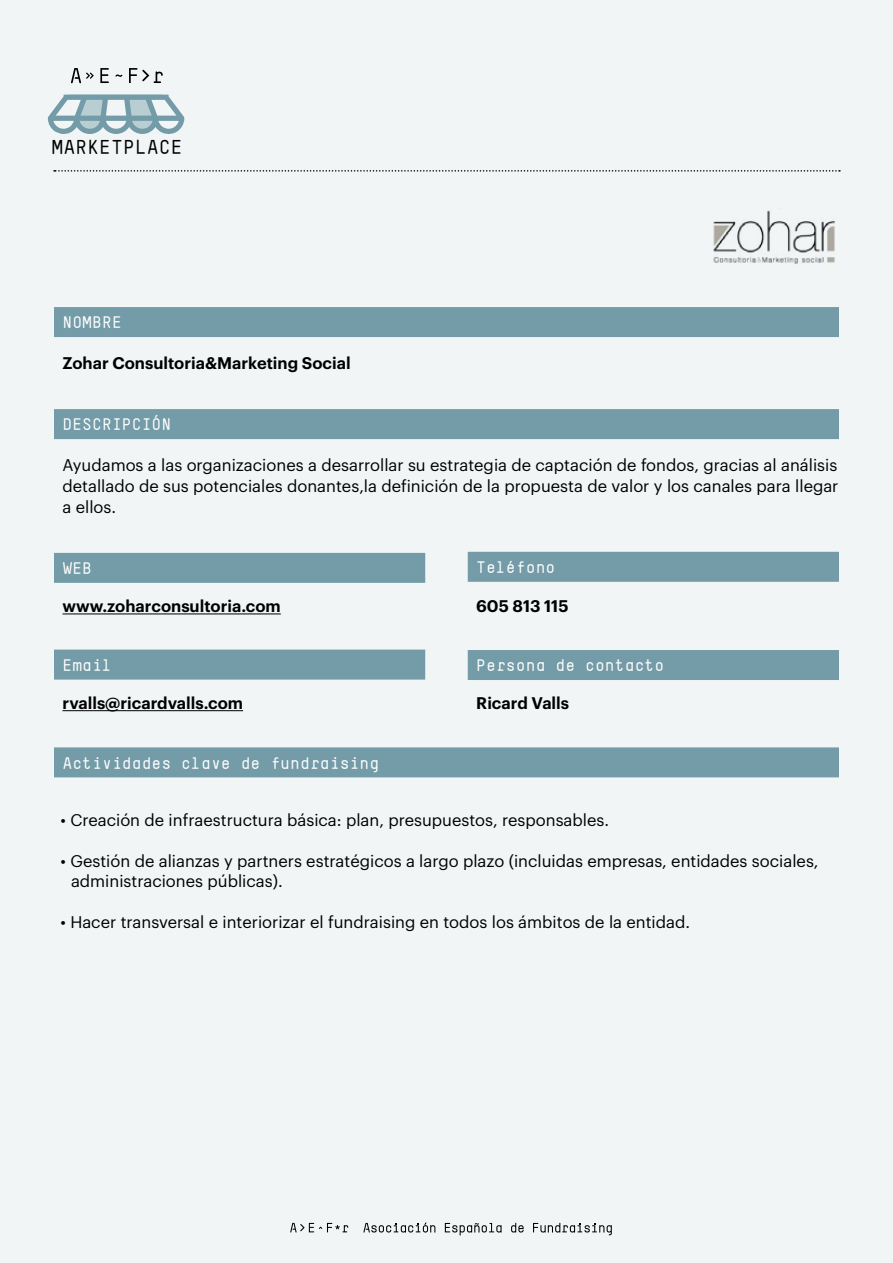
<style>
.page{position:relative;width:893px;height:1263px;background:#f1f5f6}
.page>*{position:absolute;margin:0;border:0;box-sizing:border-box;transform-origin:0 0}
.t1{font:700 19.95px "T Star Mono Round";color:#000}
.t2{font:16.5px/21px "Graphik";color:#000;text-align:justify}
.t3{font:600 16.5px "Graphik";color:#000}
.t4{font:700 16.5px "T Star Mono Round";color:#fff}
</style>
<div class="page">
<div style="left:54px;top:307px;width:785px;height:30px;background:#749ca8"></div>
<div style="left:54px;top:409px;width:785px;height:30px;background:#749ca8"></div>
<div style="left:54px;top:553px;width:371px;height:30px;background:#749ca8"></div>
<hr style="left:63px;top:613px;width:218px;height:1px;background:#000">
<div style="left:468px;top:552px;width:371px;height:30px;background:#749ca8"></div>
<div style="left:54px;top:650px;width:371px;height:30px;background:#749ca8"></div>
<hr style="left:63px;top:710px;width:180px;height:1px;background:#000">
<div style="left:468px;top:650px;width:371px;height:30px;background:#749ca8"></div>
<div style="left:54px;top:747px;width:785px;height:30px;background:#749ca8"></div>
<svg style="left:290px;top:1223px;width:58px;height:9px"></svg>
<svg style="left:445px;top:1223px;width:57px;height:12px"></svg>
<svg style="left:511px;top:1223px;width:13px;height:9px"></svg>
<svg style="left:533px;top:1223px;width:79px;height:12px"></svg>
<svg style="left:363px;top:1222px;width:72px;height:10px"></svg>
<svg style="left:115px;top:74px;width:7px;height:3px"></svg>
<svg style="left:100px;top:68px;width:9px;height:15px"></svg>
<svg style="left:129px;top:68px;width:34px;height:15px"></svg>
<svg style="left:71px;top:68px;width:23px;height:15px"></svg>
<svg style="left:54px;top:170px;width:786px;height:2px"></svg>
<svg style="left:48px;top:95px;width:136px;height:39px"></svg>
<img style="left:713px;top:210px;width:122px;height:54px">
<p class="t1" style="left:52px;top:135px;width:133px">MARKETPLACE</p>
<p class="t4" style="left:63px;top:313px;width:61px">NOMBRE</p>
<p class="t3" style="left:63px;top:350px;width:290px">Zohar Consultoria&amp;Marketing Social</p>
<p class="t4" style="left:63px;top:415px;width:110px">DESCRIPCIÓN</p>
<p class="t2" style="left:63px;top:453px;width:777px">Ayudamos a las organizaciones a desarrollar su estrategia de captación de fondos, gracias al análisis detallado de sus potenciales donantes,la definición de la propuesta de valor y los canales para llegar a ellos.</p>
<p class="t4" style="left:63px;top:558px;width:31px">WEB</p>
<p class="t3" style="left:63px;top:594px;width:220px">www.zoharconsultoria.com</p>
<p class="t4" style="left:63px;top:655px;width:51px">Email</p>
<p class="t3" style="left:63px;top:690px;width:182px">rvalls@ricardvalls.com</p>
<p class="t4" style="left:63px;top:753px;width:318px">Actividades clave de fundraising</p>
<p class="t4" style="left:476px;top:557px;width:81px">Teléfono</p>
<p class="t3" style="left:476px;top:594px;width:94px">605 813 115</p>
<p class="t4" style="left:476px;top:655px;width:190px">Persona de contacto</p>
<p class="t3" style="left:476px;top:691px;width:94px">Ricard Valls</p>
<p class="t2" style="left:61px;top:808px;width:550px">• Creación de infraestructura básica: plan, presupuestos, responsables.</p>
<p class="t2" style="left:71px;top:849px;width:749px;line-height:19.8px;text-indent:-10px">• Gestión de alianzas y partners estratégicos a largo plazo (incluidas empresas, entidades sociales, administraciones públicas).</p>
<p class="t2" style="left:61px;top:910px;width:631px">• Hacer transversal e interiorizar el fundraising en todos los ámbitos de la entidad.</p>
</div>
